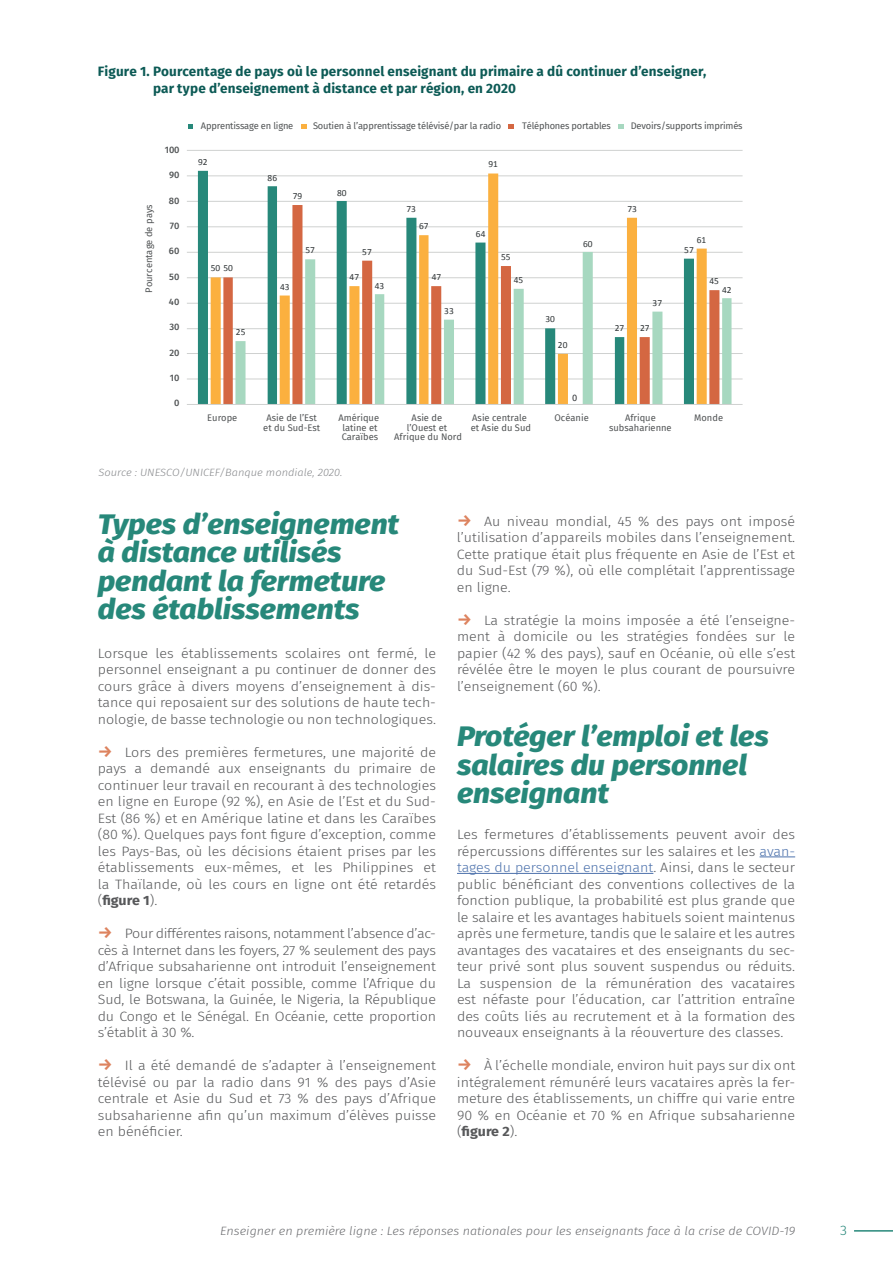
<style>
.page{position:relative;width:893px;height:1263px;background:#fff}
.page>*{position:absolute;margin:0;border:0;box-sizing:border-box;transform-origin:0 0}
.t1{font:italic 800 28.5px/28.5px "Fira Sans";color:#27887a;scale:1.06 1}
.t2{font:300 13.5px/16.5px "Fira Sans";color:#57585a;text-align:justify;scale:1.06 1}
.t3{font:700 13.5px/16.5px "Fira Sans";letter-spacing:.01em;color:#0c5a55}
.t4{font:300 13.5px "Fira Sans";color:#27887a;scale:1.06 1}
.t5{font:italic 300 12px "Fira Sans";color:#6c6d70;scale:1.06 1}
.t6{font:italic 300 10.5px "Fira Sans";color:#87898c;scale:1.06 1}
.t7{font:9.45px "Calibri";color:#2e3335}
.t8{font:9.3px/9.3px "Fira Sans";color:#515455;text-align:center}
.t9{font:9.3px "Fira Sans";letter-spacing:-.02em;color:#515455}
.t10{font:500 9.3px "Fira Sans";letter-spacing:-.005em;color:#515455}
.t11{font:9.3px "Fira Sans";color:#36393c}
.s1{font-weight:700;font-size:16.5px;color:#dd835f}
.s2{font-weight:700}
.s3{color:#4d72ac}
</style>
<div class="page">
<hr style="left:187px;top:378px;width:556px;height:1px;background:#cfd1d0">
<hr style="left:187px;top:353px;width:556px;height:1px;background:#cfd1d0">
<hr style="left:187px;top:328px;width:556px;height:1px;background:#cfd1d0">
<hr style="left:187px;top:303px;width:556px;height:1px;background:#cfd1d0">
<hr style="left:187px;top:277px;width:556px;height:1px;background:#cfd1d0">
<hr style="left:187px;top:252px;width:556px;height:1px;background:#cfd1d0">
<hr style="left:187px;top:226px;width:556px;height:1px;background:#cfd1d0">
<hr style="left:187px;top:201px;width:556px;height:1px;background:#cfd1d0">
<hr style="left:187px;top:175px;width:556px;height:1px;background:#cfd1d0">
<hr style="left:187px;top:150px;width:556px;height:1px;background:#cfd1d0">
<svg style="left:198px;top:171px;width:13px;height:233px;fill:#27887a"></svg>
<svg style="left:211px;top:173px;width:496px;height:231px"></svg>
<svg style="left:223px;top:205px;width:496px;height:199px"></svg>
<svg style="left:235px;top:252px;width:496px;height:152px"></svg>
<hr style="left:187px;top:404px;width:556px;height:1px;background:#cfd1d0">
<svg style="left:188px;top:125px;width:5px;height:4px"></svg>
<svg style="left:301px;top:125px;width:5px;height:4px"></svg>
<svg style="left:508px;top:125px;width:6px;height:4px"></svg>
<svg style="left:618px;top:125px;width:6px;height:4px"></svg>
<hr style="left:760px;top:856px;width:35px;height:1px;background:#4d72ac">
<hr style="left:457px;top:873px;width:196px;height:1px;background:#4d72ac">
<hr style="left:854px;top:1230px;width:39px;height:1px;background:#27887a">
<p class="t3" style="left:153px;top:63px;width:555px;text-indent:-55px">Figure 1. Pourcentage de pays où le personnel enseignant du primaire a dû continuer d’enseigner, par type d’enseignement à distance et par région, en 2020</p>
<p class="t8" style="left:144px;top:293px;width:90px;rotate:-90deg">Pourcentage de pays</p>
<p class="t10" style="left:165px;top:142px;width:16px">100</p>
<p class="t10" style="left:169px;top:168px;width:12px">90</p>
<p class="t10" style="left:169px;top:193px;width:12px">80</p>
<p class="t10" style="left:170px;top:218px;width:11px">70</p>
<p class="t10" style="left:169px;top:244px;width:12px">60</p>
<p class="t10" style="left:169px;top:269px;width:12px">50</p>
<p class="t10" style="left:169px;top:294px;width:12px">40</p>
<p class="t10" style="left:169px;top:319px;width:12px">30</p>
<p class="t10" style="left:169px;top:345px;width:12px">20</p>
<p class="t10" style="left:170px;top:370px;width:11px">10</p>
<p class="t10" style="left:174px;top:395px;width:7px">0</p>
<p class="t9" style="left:201px;top:119px;width:94px">Apprentissage en ligne</p>
<p class="t9" style="left:313px;top:119px;width:190px">Soutien à l’apprentissage télévisé/par la radio</p>
<p class="t9" style="left:522px;top:119px;width:90px">Téléphones portables</p>
<p class="t9" style="left:631px;top:119px;width:113px">Devoirs/supports imprimés</p>
<p class="t7" style="left:198px;top:155px;width:11px">92</p>
<p class="t7" style="left:211px;top:262px;width:24px">50 50</p>
<p class="t7" style="left:236px;top:325px;width:11px">25</p>
<p class="t7" style="left:268px;top:171px;width:11px">86</p>
<p class="t7" style="left:293px;top:189px;width:11px">79</p>
<p class="t7" style="left:337px;top:186px;width:11px">80</p>
<p class="t7" style="left:305px;top:244px;width:11px">57</p>
<p class="t7" style="left:362px;top:245px;width:11px">57</p>
<p class="t7" style="left:350px;top:270px;width:11px">47</p>
<p class="t7" style="left:280px;top:280px;width:11px">43</p>
<p class="t7" style="left:375px;top:279px;width:11px">43</p>
<p class="t7" style="left:406px;top:203px;width:11px">73</p>
<p class="t7" style="left:419px;top:219px;width:11px">67</p>
<p class="t7" style="left:432px;top:270px;width:11px">47</p>
<p class="t7" style="left:444px;top:305px;width:11px">33</p>
<p class="t7" style="left:488px;top:158px;width:11px">91</p>
<p class="t7" style="left:476px;top:227px;width:11px">64</p>
<p class="t7" style="left:501px;top:250px;width:11px">55</p>
<p class="t7" style="left:514px;top:274px;width:11px">45</p>
<p class="t7" style="left:583px;top:237px;width:11px">60</p>
<p class="t7" style="left:545px;top:313px;width:11px">30</p>
<p class="t7" style="left:558px;top:338px;width:11px">20</p>
<p class="t11" style="left:572px;top:391px;width:7px">0</p>
<p class="t7" style="left:627px;top:203px;width:11px">73</p>
<p class="t7" style="left:653px;top:296px;width:11px">37</p>
<p class="t7" style="left:615px;top:321px;width:11px">27</p>
<p class="t7" style="left:640px;top:321px;width:11px">27</p>
<p class="t7" style="left:697px;top:233px;width:11px">61</p>
<p class="t7" style="left:684px;top:243px;width:11px">57</p>
<p class="t7" style="left:709px;top:274px;width:11px">45</p>
<p class="t7" style="left:722px;top:283px;width:11px">42</p>
<p class="t8" style="left:207px;top:413px;width:32px">Europe</p>
<p class="t8" style="left:338px;top:413px;width:42px">Amérique</p>
<p class="t8" style="left:554px;top:413px;width:36px">Océanie</p>
<p class="t8" style="left:342px;top:422px;width:38px;text-align:left">latine et<br>Caraïbes</p>
<p class="t8" style="left:394px;top:413px;width:69px">Asie de<br>l’Ouest et<br>Afrique du Nord</p>
<p class="t8" style="left:471px;top:413px;width:62px;text-align:left">Asie centrale et Asie du Sud</p>
<p class="t8" style="left:263px;top:413px;width:58px">Asie de l’Est et du Sud-Est</p>
<p class="t8" style="left:609px;top:413px;width:64px">Afrique subsaharienne</p>
<p class="t8" style="left:694px;top:413px;width:30px">Monde</p>
<p class="t6" style="left:99px;top:465px;width:232px">Source : UNESCO/UNICEF/Banque mondiale, 2020.</p>
<h1 class="t1" style="left:98px;top:507px;width:286px">Types d’enseignement à distance utilisés pendant la fermeture des établissements</h1>
<p class="t2" style="left:98px;top:645px;width:321px">Lorsque les établissements scolaires ont fermé, le personnel enseignant a pu continuer de donner des cours grâce à divers moyens d’enseignement à dis&shy;tance qui reposaient sur des solutions de haute tech&shy;nologie, de basse technologie ou non technologiques.</p>
<p class="t2" style="left:98px;top:744px;width:321px"><span class="s1">→</span> Lors des premières fermetures, une majorité de pays a demandé aux enseignants du primaire de continuer leur travail en recourant à des technologies en ligne en Europe (92 %), en Asie de l’Est et du Sud-Est (86 %) et en Amérique latine et dans les Caraïbes (80 %). Quelques pays font figure d’exception, comme les Pays-Bas, où les décisions étaient prises par les établissements eux-mêmes, et les Philippines et la Thaïlande, où les cours en ligne ont été retardés (<span class="s2">figure 1</span>).</p>
<p class="t2" style="left:98px;top:925px;width:321px"><span class="s1">→</span> Pour différentes raisons, notamment l’absence d’ac&shy;cès à Internet dans les foyers, 27 % seulement des pays d’Afrique subsaharienne ont introduit l’enseignement en ligne lorsque c’était possible, comme l’Afrique du Sud, le Botswana, la Guinée, le Nigeria, la République du Congo et le Sénégal. En Océanie, cette proportion s’établit à 30 %.</p>
<p class="t2" style="left:98px;top:1057px;width:321px"><span class="s1">→</span> Il a été demandé de s’adapter à l’enseignement télévisé ou par la radio dans 91 % des pays d’Asie centrale et Asie du Sud et 73 % des pays d’Afrique subsaharienne afin qu’un maximum d’élèves puisse en bénéficier.</p>
<p class="t2" style="left:457px;top:513px;width:321px"><span class="s1">→</span> Au niveau mondial, 45 % des pays ont imposé l’utilisation d’appareils mobiles dans l’enseignement.<br>Cette pratique était plus fréquente en Asie de l’Est et du Sud-Est (79 %), où elle complétait l’apprentissage en ligne.</p>
<p class="t2" style="left:457px;top:612px;width:321px"><span class="s1">→</span> La stratégie la moins imposée a été l’enseigne&shy;ment à domicile ou les stratégies fondées sur le papier (42 % des pays), sauf en Océanie, où elle s’est révélée être le moyen le plus courant de poursuivre l’enseignement (60 %).</p>
<h1 class="t1" style="left:457px;top:720px;width:296px">Protéger l’emploi et les salaires du personnel enseignant</h1>
<p class="t2" style="left:457px;top:826px;width:321px">Les fermetures d’établissements peuvent avoir des répercussions différentes sur les salaires et les <span class="s3">avan&shy;tages du personnel enseignant</span>. Ainsi, dans le secteur public bénéficiant des conventions collectives de la fonction publique, la probabilité est plus grande que le salaire et les avantages habituels soient maintenus après une fermeture, tandis que le salaire et les autres avantages des vacataires et des enseignants du sec&shy;teur privé sont plus souvent suspendus ou réduits.<br>La suspension de la rémunération des vacataires est néfaste pour l’éducation, car l’attrition entraîne des coûts liés au recrutement et à la formation des nouveaux enseignants à la réouverture des classes.</p>
<p class="t2" style="left:457px;top:1057px;width:321px"><span class="s1">→</span> À l’échelle mondiale, environ huit pays sur dix ont intégralement rémunéré leurs vacataires après la fer&shy;meture des établissements, un chiffre qui varie entre 90 % en Océanie et 70 % en Afrique subsaharienne (<span class="s2">figure 2</span>).</p>
<p class="t5" style="left:220px;top:1223px;width:544px">Enseigner en première ligne : Les réponses nationales pour les enseignants face à la crise de COVID-19</p>
<p class="t4" style="left:840px;top:1221px;width:8px">3</p>
</div>
